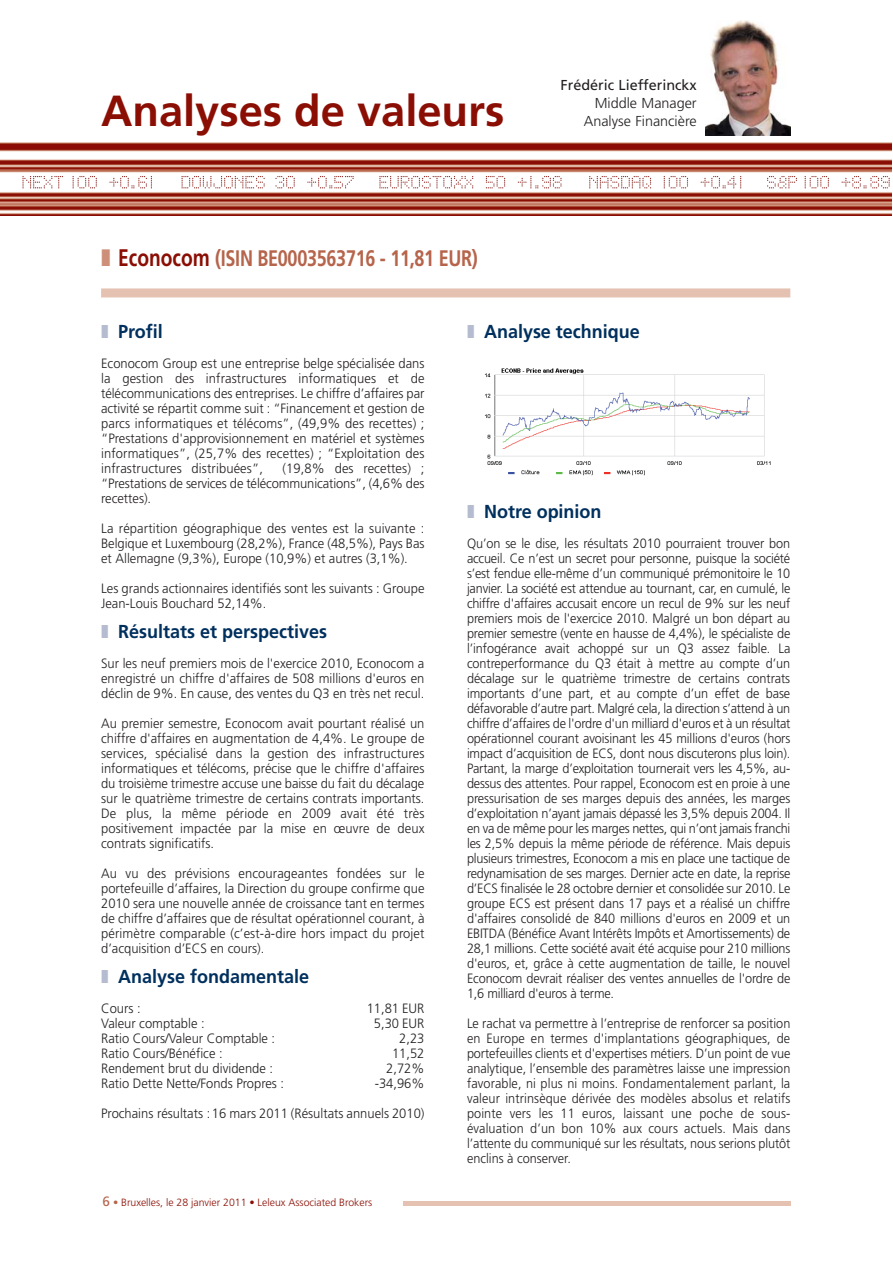
<style>
.page{position:relative;width:893px;height:1263px;background:#fff}
.page>*{position:absolute;margin:0;border:0;box-sizing:border-box;transform-origin:0 0}
.t1{font:700 43.5px "Frutiger";color:#8b0e04}
.t2{font:700 22.5px "Frutiger";letter-spacing:-.015em;color:#b6644b;scale:.8 1}
.t3{font:700 18.75px "Frutiger";color:#00305e;scale:.96 1}
.t4{font:300 14.4px/18px "Frutiger";color:#231f20;text-align:right}
.t5{font:14.4px "Frutiger";color:#231f20}
.t6{font:300 13.5px/15px "Frutiger";color:#231f20;text-align:justify;scale:.94 1}
.t7{font:300 13.5px/15px "Frutiger";color:#231f20;text-align:justify;scale:.96 1}
.t8{font:300 10.5px "Frutiger";color:#8b0e04}
.s1{color:#cd8f78}
.s2{font-size:24px;color:#8b0e04}
.s3{color:#b5bcd0}
.s4{font-weight:400;font-size:13.5px;color:#b6644b}
.s5{color:#b6644b}
</style>
<div class="page">
<hr style="left:101px;top:1201px;width:689px;height:4px;background:#e4c1b1">
<div style="left:101px;top:1194px;width:301px;height:24px;background:#fff"></div>
<img style="left:0;top:143px;width:891px;height:72px">
<svg style="left:22px;top:176px;width:41px;height:12px"></svg>
<svg style="left:72px;top:176px;width:25px;height:12px"></svg>
<svg style="left:109px;top:176px;width:43px;height:12px"></svg>
<svg style="left:181px;top:176px;width:84px;height:12px"></svg>
<svg style="left:275px;top:176px;width:20px;height:12px"></svg>
<svg style="left:307px;top:176px;width:46px;height:12px"></svg>
<svg style="left:379px;top:176px;width:94px;height:12px"></svg>
<svg style="left:486px;top:176px;width:19px;height:12px"></svg>
<svg style="left:517px;top:176px;width:44px;height:12px"></svg>
<svg style="left:589px;top:176px;width:62px;height:12px"></svg>
<svg style="left:663px;top:176px;width:25px;height:12px"></svg>
<svg style="left:700px;top:176px;width:41px;height:12px"></svg>
<svg style="left:767px;top:176px;width:30px;height:12px"></svg>
<svg style="left:804px;top:176px;width:25px;height:12px"></svg>
<svg style="left:841px;top:176px;width:48px;height:12px"></svg>
<div style="left:101px;top:288px;width:689px;height:9px;background:#e4c1b1"></div>
<img style="left:484px;top:368px;width:287px;height:108px">
<img style="left:705px;top:21px;width:85px;height:114px">
<h1 class="t1" style="left:101px;top:93px;width:405px">Analyses de valeurs</h1>
<h2 class="t2" style="left:101px;top:249px;width:472px"><span class="s1">❚</span> <span class="s2">Econocom</span> (ISIN BE0003563716 - 11,81 EUR)</h2>
<p class="t5" style="left:560px;top:79px;width:138px">Frédéric Liefferinckx</p>
<p class="t4" style="left:584px;top:95px;width:114px">Middle Manager<br>Analyse Financière</p>
<h3 class="t3" style="left:101px;top:324px;width:66px"><span class="s3">❚</span> Profil</h3>
<p class="t7" style="left:101px;top:357px;width:338px">Econocom Group est une entreprise belge spécialisée dans la gestion des infrastructures informatiques et de télécommunications des entreprises. Le chiffre d’affaires par activité se répartit comme suit : “Financement et gestion de parcs informatiques et télécoms”, (49,9% des recettes) ; “Prestations d'approvisionnement en matériel et systèmes informatiques”, (25,7% des recettes) ; “Exploitation des infrastructures distribuées”,</p>
<p class="t7" style="left:101px;top:462px;width:338px;text-indent:181px">(19,8% des recettes) ; “Prestations de services de télécommunications”, (4,6% des recettes).</p>
<p class="t7" style="left:101px;top:522px;width:338px">La répartition géographique des ventes est la suivante :<br>Belgique et Luxembourg (28,2%), France (48,5%), Pays Bas et Allemagne (9,3%), Europe (10,9%) et autres (3,1%).</p>
<p class="t7" style="left:101px;top:582px;width:338px">Les grands actionnaires identifiés sont les suivants : Groupe<br>Jean-Louis Bouchard 52,14%.</p>
<h3 class="t3" style="left:101px;top:624px;width:237px"><span class="s3">❚</span> Résultats et perspectives</h3>
<p class="t7" style="left:101px;top:657px;width:338px">Sur les neuf premiers mois de l'exercice 2010, Econocom a enregistré un chiffre d'affaires de 508 millions d'euros en déclin de 9%. En cause, des ventes du Q3 en très net recul.</p>
<p class="t7" style="left:101px;top:717px;width:338px">Au premier semestre, Econocom avait pourtant réalisé un chiffre d'affaires en augmentation de 4,4%. Le groupe de services, spécialisé dans la gestion des infrastructures informatiques et télécoms, précise que le chiffre d'affaires du troisième trimestre accuse une baisse du fait du décalage sur le quatrième trimestre de certains contrats importants.<br>De plus, la même période en 2009 avait été très positivement impactée par la mise en œuvre de deux contrats significatifs.</p>
<p class="t7" style="left:101px;top:867px;width:338px">Au vu des prévisions encourageantes fondées sur le portefeuille d’affaires, la Direction du groupe confirme que 2010 sera une nouvelle année de croissance tant en termes de chiffre d’affaires que de résultat opérationnel courant, à périmètre comparable (c’est-à-dire hors impact du projet d’acquisition d’ECS en cours).</p>
<h3 class="t3" style="left:101px;top:969px;width:218px"><span class="s3">❚</span> Analyse fondamentale</h3>
<p class="t7" style="left:101px;top:1002px;width:43px">Cours :</p>
<p class="t7" style="left:367px;top:1002px;width:62px">11,81 EUR</p>
<p class="t7" style="left:101px;top:1017px;width:109px">Valeur comptable :</p>
<p class="t7" style="left:374px;top:1017px;width:54px">5,30 EUR</p>
<p class="t7" style="left:101px;top:1032px;width:183px">Ratio Cours/Valeur Comptable :</p>
<p class="t7" style="left:399px;top:1032px;width:28px">2,23</p>
<p class="t7" style="left:101px;top:1047px;width:128px">Ratio Cours/Bénéfice :</p>
<p class="t7" style="left:392px;top:1047px;width:35px">11,52</p>
<p class="t7" style="left:101px;top:1062px;width:180px">Rendement brut du dividende :</p>
<p class="t7" style="left:386px;top:1062px;width:41px">2,72%</p>
<p class="t7" style="left:101px;top:1077px;width:192px">Ratio Dette Nette/Fonds Propres :</p>
<p class="t7" style="left:375px;top:1077px;width:53px">-34,96%</p>
<p class="t7" style="left:101px;top:1107px;width:338px">Prochains résultats :16 mars 2011 (Résultats annuels 2010)</p>
<p class="t8" style="left:103px;top:1198px;width:271px"><span class="s4">6</span> <span class="s5">•</span> Bruxelles, le 28 janvier 2011 • Leleux Associated Brokers</p>
<h3 class="t3" style="left:467px;top:324px;width:181px"><span class="s3">❚</span> Analyse technique</h3>
<h3 class="t3" style="left:467px;top:504px;width:142px"><span class="s3">❚</span> Notre opinion</h3>
<p class="t6" style="left:467px;top:537px;width:346px">Qu’on se le dise, les résultats 2010 pourraient trouver bon accueil. Ce n’est un secret pour personne, puisque la société s’est fendue elle-même d’un communiqué prémonitoire le 10 janvier. La société est attendue au tournant, car, en cumulé, le chiffre d'affaires accusait encore un recul de 9% sur les neuf premiers mois de l'exercice 2010. Malgré un bon départ au premier semestre (vente en hausse de 4,4%), le spécialiste de l’infogérance avait achoppé sur un Q3 assez faible. La contreperformance du Q3 était à mettre au compte d’un décalage sur le quatrième trimestre de certains contrats importants d’une part, et au compte d’un effet de base défavorable d’autre part. Malgré cela, la direction s’attend à un chiffre d’affaires de l'ordre d'un milliard d'euros et à un résultat opérationnel courant avoisinant les 45 millions d'euros (hors impact d’acquisition de ECS, dont nous discuterons plus loin).<br>Partant, la marge d’exploitation tournerait vers les 4,5%, au&shy;dessus des attentes. Pour rappel, Econocom est en proie à une pressurisation de ses marges depuis des années, les marges d’exploitation n’ayant jamais dépassé les 3,5% depuis 2004. Il en va de même pour les marges nettes, qui n’ont jamais franchi les 2,5% depuis la même période de référence. Mais depuis plusieurs trimestres, Econocom a mis en place une tactique de redynamisation de ses marges. Dernier acte en date, la reprise d’ECS finalisée le 28 octobre dernier et consolidée sur 2010. Le groupe ECS est présent dans 17 pays et a réalisé un chiffre d'affaires consolidé de 840 millions d'euros en 2009 et un EBITDA (Bénéfice Avant Intérêts Impôts et Amortissements) de 28,1 millions. Cette société avait été acquise pour 210 millions d'euros, et, grâce à cette augmentation de taille, le nouvel Econocom devrait réaliser des ventes annuelles de l'ordre de 1,6 milliard d'euros à terme.</p>
<p class="t6" style="left:467px;top:1017px;width:345px">Le rachat va permettre à l’entreprise de renforcer sa position en Europe en termes d'implantations géographiques, de portefeuilles clients et d'expertises métiers. D’un point de vue analytique, l’ensemble des paramètres laisse une impression favorable, ni plus ni moins. Fondamentalement parlant, la valeur intrinsèque dérivée des modèles absolus et relatifs pointe vers les 11 euros, laissant une poche de sous&shy;évaluation d’un bon 10% aux cours actuels. Mais dans l’attente du communiqué sur les résultats, nous serions plutôt enclins à conserver.</p>
</div>
